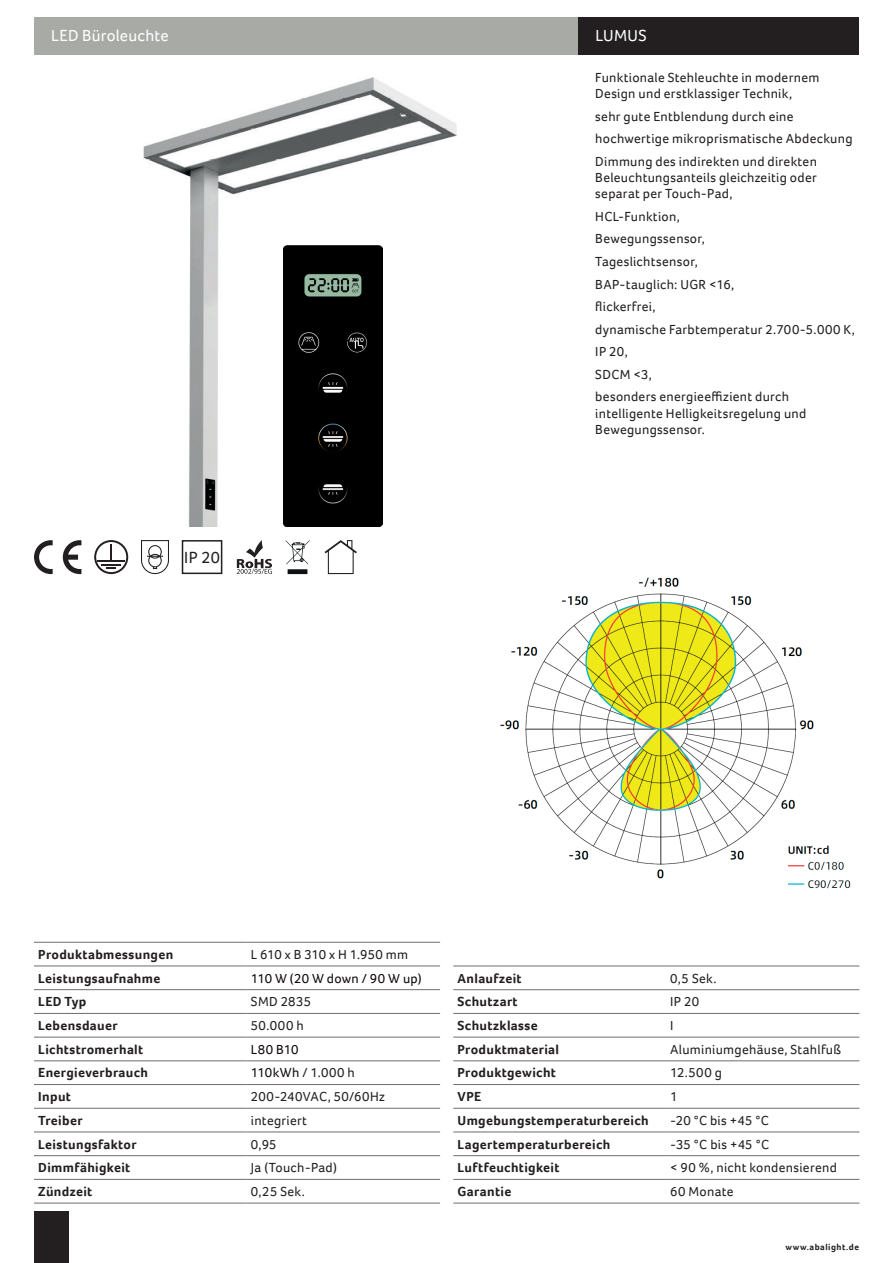
<style>
.page{position:relative;width:893px;height:1263px;background:#fff}
.page>*{position:absolute;margin:0;border:0;box-sizing:border-box;transform-origin:0 0}
.t1{font:16.8px "Foco";color:#231f20}
.t2{font:16.5px "Foco";letter-spacing:.015em;color:#fff}
.t3{font:13.5px/22.5px "Foco";letter-spacing:.02em;color:#231f20}
.t4{font:700 13.5px "Foco";letter-spacing:.025em;color:#231f20}
.t5{font:13.5px "Foco";letter-spacing:.02em;color:#10090a}
.t6{font:13.5px "Foco";letter-spacing:-.01em;color:#231f20}
.t7{font:700 9px "Foco";letter-spacing:.055em;color:#231f20}
.s1{color:#10090a}
</style>
<div class="page">
<div style="left:34px;top:17px;width:544px;height:38px;background:#a8aaa5"></div>
<div style="left:578px;top:17px;width:281px;height:38px;background:#231f20"></div>
<div style="left:34px;top:1212px;width:34px;height:51px;background:#231f20"></div>
<div style="left:182px;top:540px;width:40px;height:34px;border:2px solid #231f20"></div>
<svg style="left:141px;top:540px;width:28px;height:34px"></svg>
<svg style="left:286px;top:540px;width:24px;height:34px"></svg>
<svg style="left:237px;top:540px;width:35px;height:34px"></svg>
<svg style="left:325px;top:540px;width:32px;height:34px"></svg>
<svg style="left:34px;top:540px;width:47px;height:34px"></svg>
<svg style="left:94px;top:540px;width:34px;height:34px"></svg>
<hr style="left:34px;top:942px;width:213px;height:1px;background:#6c6d70">
<hr style="left:247px;top:942px;width:193px;height:1px;background:#6c6d70">
<hr style="left:34px;top:965px;width:213px;height:1px;background:#6c6d70">
<hr style="left:247px;top:965px;width:193px;height:1px;background:#6c6d70">
<hr style="left:34px;top:989px;width:213px;height:1px;background:#6c6d70">
<hr style="left:247px;top:989px;width:193px;height:1px;background:#6c6d70">
<hr style="left:34px;top:1013px;width:213px;height:1px;background:#6c6d70">
<hr style="left:247px;top:1013px;width:193px;height:1px;background:#6c6d70">
<hr style="left:34px;top:1037px;width:213px;height:1px;background:#6c6d70">
<hr style="left:247px;top:1037px;width:193px;height:1px;background:#6c6d70">
<hr style="left:34px;top:1060px;width:213px;height:1px;background:#6c6d70">
<hr style="left:247px;top:1060px;width:193px;height:1px;background:#6c6d70">
<hr style="left:34px;top:1084px;width:213px;height:1px;background:#6c6d70">
<hr style="left:247px;top:1084px;width:193px;height:1px;background:#6c6d70">
<hr style="left:34px;top:1108px;width:213px;height:1px;background:#6c6d70">
<hr style="left:247px;top:1108px;width:193px;height:1px;background:#6c6d70">
<hr style="left:34px;top:1131px;width:213px;height:1px;background:#6c6d70">
<hr style="left:247px;top:1131px;width:193px;height:1px;background:#6c6d70">
<hr style="left:34px;top:1155px;width:213px;height:1px;background:#6c6d70">
<hr style="left:247px;top:1155px;width:193px;height:1px;background:#6c6d70">
<hr style="left:34px;top:1179px;width:213px;height:1px;background:#6c6d70">
<hr style="left:247px;top:1179px;width:193px;height:1px;background:#6c6d70">
<hr style="left:34px;top:1203px;width:213px;height:1px;background:#6c6d70">
<hr style="left:247px;top:1203px;width:193px;height:1px;background:#6c6d70">
<hr style="left:453px;top:966px;width:213px;height:1px;background:#6c6d70">
<hr style="left:666px;top:966px;width:193px;height:1px;background:#6c6d70">
<hr style="left:453px;top:989px;width:213px;height:1px;background:#6c6d70">
<hr style="left:666px;top:989px;width:193px;height:1px;background:#6c6d70">
<hr style="left:453px;top:1013px;width:213px;height:1px;background:#6c6d70">
<hr style="left:666px;top:1013px;width:193px;height:1px;background:#6c6d70">
<hr style="left:453px;top:1037px;width:213px;height:1px;background:#6c6d70">
<hr style="left:666px;top:1037px;width:193px;height:1px;background:#6c6d70">
<hr style="left:453px;top:1060px;width:213px;height:1px;background:#6c6d70">
<hr style="left:666px;top:1060px;width:193px;height:1px;background:#6c6d70">
<hr style="left:453px;top:1084px;width:213px;height:1px;background:#6c6d70">
<hr style="left:666px;top:1084px;width:193px;height:1px;background:#6c6d70">
<hr style="left:453px;top:1108px;width:213px;height:1px;background:#6c6d70">
<hr style="left:666px;top:1108px;width:193px;height:1px;background:#6c6d70">
<hr style="left:453px;top:1131px;width:213px;height:1px;background:#6c6d70">
<hr style="left:666px;top:1131px;width:193px;height:1px;background:#6c6d70">
<hr style="left:453px;top:1155px;width:213px;height:1px;background:#6c6d70">
<hr style="left:666px;top:1155px;width:193px;height:1px;background:#6c6d70">
<hr style="left:453px;top:1179px;width:213px;height:1px;background:#6c6d70">
<hr style="left:666px;top:1179px;width:193px;height:1px;background:#6c6d70">
<hr style="left:453px;top:1203px;width:213px;height:1px;background:#6c6d70">
<hr style="left:666px;top:1203px;width:193px;height:1px;background:#6c6d70">
<img style="left:143px;top:77px;width:314px;height:449px">
<img style="left:284px;top:246px;width:98px;height:280px">
<img style="left:500px;top:577px;width:351px;height:312px">
<p class="t2" style="left:51px;top:25px;width:119px">LED Büroleuchte</p>
<p class="t2" style="left:595px;top:25px;width:53px">LUMUS</p>
<p class="t3" style="left:595px;top:69px;width:226px;line-height:16.2px">Funktionale Stehleuchte in modernem<br>Design und erstklassiger Technik,</p>
<p class="t3" style="left:595px;top:105px;width:259px">sehr gute Entblendung durch eine hochwertige mikroprismatische Abdeckung<br>Dimmung des indirekten und direkten</p>
<p class="t3" style="left:595px;top:169px;width:223px;line-height:16.2px">Beleuchtungsanteils gleichzeitig oder separat per Touch-Pad,</p>
<p class="t3" style="left:595px;top:205px;width:261px">HCL-Funktion,<br>Bewegungssensor,<br>Tageslichtsensor,<br>BAP-tauglich: UGR &lt;16,<br>flickerfrei,<br>dynamische Farbtemperatur 2.700-5.000 K,<br>IP 20,<br>SDCM &lt;3,<br>besonders energieeffizient durch</p>
<p class="t3" style="left:595px;top:405px;width:213px;line-height:16.2px">intelligente Helligkeitsregelung und<br>Bewegungssensor.</p>
<p class="t1" style="left:184px;top:546px;width:37px">IP 20</p>
<p class="t4" style="left:38px;top:945px;width:137px">Produktabmessungen</p>
<p class="t6" style="left:251px;top:945px;width:159px">L 610 x B 310 x H 1.950 mm</p>
<p class="t4" style="left:38px;top:969px;width:124px">Leistungsaufnahme</p>
<p class="t5" style="left:251px;top:969px;width:172px">110 W (20 W down / 90 W up)</p>
<p class="t4" style="left:38px;top:993px;width:50px">LED Typ</p>
<p class="t3" style="left:251px;top:990px;width:62px">SMD 2835</p>
<p class="t4" style="left:38px;top:1016px;width:81px">Lebensdauer</p>
<p class="t3" style="left:251px;top:1014px;width:54px">50.000 h</p>
<p class="t4" style="left:38px;top:1040px;width:107px">Lichtstromerhalt</p>
<p class="t5" style="left:251px;top:1040px;width:49px">L80 B10</p>
<p class="t4" style="left:38px;top:1064px;width:111px">Energieverbrauch</p>
<p class="t3" style="left:251px;top:1061px;width:106px"><span class="s1">110kWh</span> / 1.000 h</p>
<p class="t4" style="left:38px;top:1088px;width:34px">Input</p>
<p class="t3" style="left:251px;top:1085px;width:136px">200-240VAC, 50/60Hz</p>
<p class="t4" style="left:38px;top:1111px;width:46px">Treiber</p>
<p class="t3" style="left:251px;top:1109px;width:58px">integriert</p>
<p class="t4" style="left:38px;top:1135px;width:100px">Leistungsfaktor</p>
<p class="t3" style="left:251px;top:1133px;width:27px">0,95</p>
<p class="t4" style="left:38px;top:1159px;width:94px">Dimmfähigkeit</p>
<p class="t3" style="left:251px;top:1156px;width:88px">Ja (Touch-Pad)</p>
<p class="t4" style="left:38px;top:1182px;width:56px">Zündzeit</p>
<p class="t3" style="left:251px;top:1180px;width:56px">0,25 Sek.</p>
<p class="t4" style="left:458px;top:969px;width:66px">Anlaufzeit</p>
<p class="t3" style="left:670px;top:967px;width:48px">0,5 Sek.</p>
<p class="t4" style="left:458px;top:993px;width:62px">Schutzart</p>
<p class="t3" style="left:670px;top:990px;width:31px">IP 20</p>
<p class="t4" style="left:458px;top:1016px;width:82px">Schutzklasse</p>
<p class="t3" style="left:670px;top:1014px;width:5px">I</p>
<p class="t4" style="left:458px;top:1040px;width:103px">Produktmaterial</p>
<p class="t3" style="left:670px;top:1038px;width:172px">Aluminiumgehäuse, Stahlfuß</p>
<p class="t4" style="left:458px;top:1064px;width:100px">Produktgewicht</p>
<p class="t3" style="left:670px;top:1061px;width:53px">12.500 g</p>
<p class="t4" style="left:458px;top:1088px;width:25px">VPE</p>
<p class="t3" style="left:670px;top:1085px;width:9px">1</p>
<p class="t4" style="left:458px;top:1111px;width:193px">Umgebungstemperaturbereich</p>
<p class="t3" style="left:670px;top:1109px;width:100px">-20 °C bis +45 °C</p>
<p class="t4" style="left:458px;top:1135px;width:154px">Lagertemperaturbereich</p>
<p class="t3" style="left:670px;top:1133px;width:100px">-35 °C bis +45 °C</p>
<p class="t4" style="left:458px;top:1159px;width:104px">Luftfeuchtigkeit</p>
<p class="t3" style="left:670px;top:1156px;width:168px">&lt; 90 %, nicht kondensierend</p>
<p class="t4" style="left:458px;top:1182px;width:55px">Garantie</p>
<p class="t3" style="left:670px;top:1180px;width:65px">60 Monate</p>
<p class="t7" style="left:785px;top:1241px;width:75px">www.abalight.de</p>
</div>
